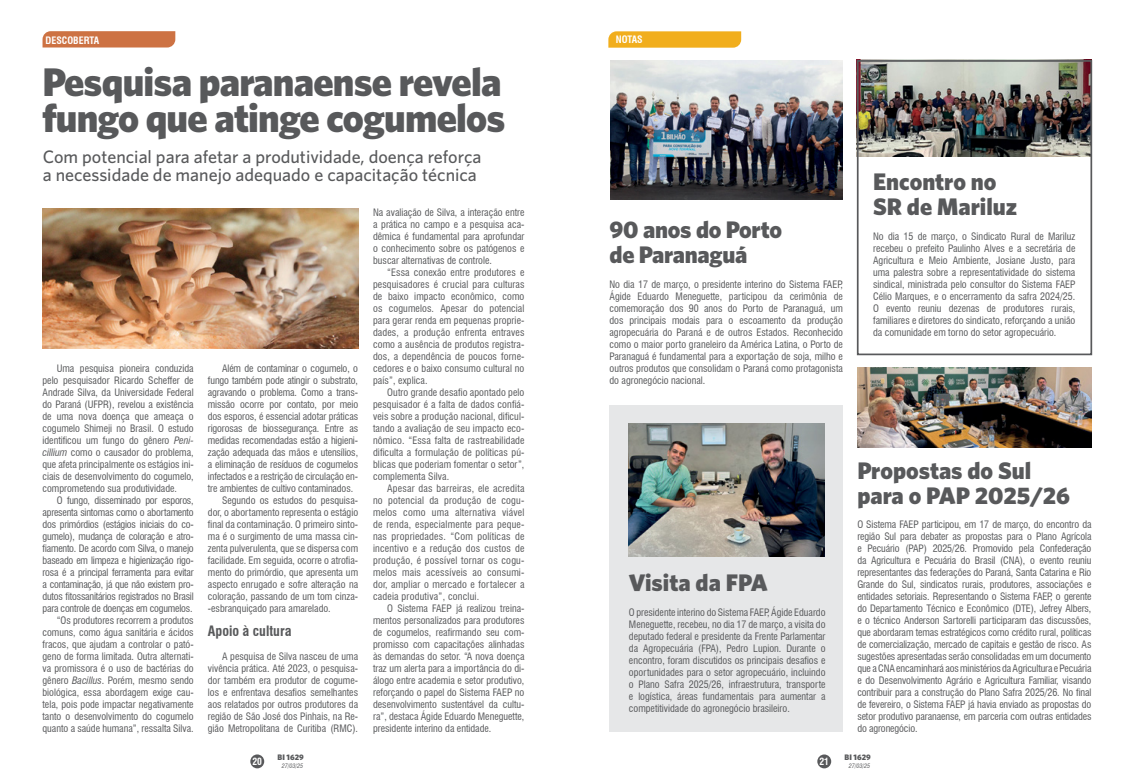
<style>
.page{position:relative;width:1134px;height:780px;background:#fff}
.page>*{position:absolute;margin:0;border:0;box-sizing:border-box;transform-origin:0 0}
.t1{font:900 40px/36px "Whitney HTF";letter-spacing:-.02em;color:#58595b}
.t2{font:900 24px/25px "Whitney HTF";color:#58595b}
.t3{font:500 18px/18px "Whitney HTF";color:#58595b}
.t4{font:700 condensed 14px "Swiss 721 BT";color:#58595b}
.t5{font:condensed 10px/12px "Swiss 721 BT";color:#58595b;text-align:justify}
.t6{font:condensed 10px/12px "Swiss 721 BT";letter-spacing:-.02em;color:#58595b;text-align:right}
.t7{font:700 condensed 10px "Swiss 721 BT";color:#fff}
.t8{font:700 condensed 9.6px "Swiss 721 BT";color:#fff}
.t9{font:900 8px "Whitney HTF";color:#58595b}
.t10{font:italic condensed 6px "Swiss 721 BT";color:#58595b}
.s1{font-style:italic}
</style>
<div class="page">
<div style="left:609px;top:405px;width:234px;height:327px;background:#e6e7e8"></div>
<svg style="left:608px;top:31px;width:133px;height:17px;background:#f1b229"></svg>
<img style="left:610px;top:60px;width:233px;height:139px">
<img style="left:860px;top:63px;width:229px;height:93px">
<img style="left:629px;top:424px;width:196px;height:132px">
<img style="left:857px;top:367px;width:235px;height:80px">
<div style="left:857px;top:60px;width:235px;height:295px;border:2px solid #58595b"></div>
<img style="left:43px;top:208px;width:316px;height:141px">
<svg style="left:43px;top:31px;width:132px;height:16px;background:#ce7547"></svg>
<div style="left:250px;top:754px;width:14px;height:14px;background:#58595b;border-radius:50%"></div>
<div style="left:817px;top:754px;width:14px;height:14px;background:#58595b;border-radius:50%"></div>
<p class="t7" style="left:46px;top:34px;width:55px">DESCOBERTA</p>
<h1 class="t1" style="left:43px;top:63px;width:464px">Pesquisa paranaense revela fungo que atinge cogumelos</h1>
<h3 class="t3" style="left:43px;top:147px;width:440px">Com potencial para afetar a produtividade, doença reforça a necessidade de manejo adequado e capacitação técnica</h3>
<p class="t5" style="left:43px;top:362px;width:153px;text-indent:14px">Uma pesquisa pioneira conduzida pelo pesquisador Ricardo Scheffer de Andrade Silva, da Universidade Federal do Paraná (UFPR), revelou a existência de uma nova doença que ameaça o cogumelo Shimeji no Brasil. O estudo identificou um fungo do gênero <span class="s1">Peni&shy;cillium</span> como o causador do problema, que afeta principalmente os estágios ini&shy;ciais de desenvolvimento do cogumelo, comprometendo sua produtividade.</p>
<p class="t6" style="left:43px;top:494px;width:153px">O fungo, disseminado por esporos, apresenta sintomas como o abortamento dos primórdios (estágios iniciais do co&shy;gumelo), mudança de coloração e atro&shy;fiamento. De acordo com Silva, o manejo baseado em limpeza e higienização rigo&shy;rosa é a principal ferramenta para evitar a contaminação, já que não existem pro&shy;dutos fitossanitários registrados no Brasil para controle de doenças em cogumelos. “Os produtores recorrem a produtos comuns, como água sanitária e ácidos fracos, que ajudam a controlar o pató&shy;geno de forma limitada. Outra alternati&shy;va promissora é o uso de bactérias do gênero <span class="s1">Bacillus</span>. Porém, mesmo sendo biológica, essa abordagem exige cau&shy;tela, pois pode impactar negativamente tanto o desenvolvimento do cogumelo quanto a saúde humana”, ressalta Silva.</p>
<p class="t5" style="left:222px;top:362px;width:138px">Além de contaminar o cogumelo, o</p>
<p class="t5" style="left:208px;top:374px;width:152px">fungo também pode atingir o substrato,</p>
<p class="t5" style="left:208px;top:386px;width:152px">agravando o problema. Como a trans-</p>
<p class="t5" style="left:208px;top:398px;width:152px">missão ocorre por contato, por meio</p>
<p class="t5" style="left:208px;top:410px;width:152px">dos esporos, é essencial adotar práticas</p>
<p class="t5" style="left:208px;top:422px;width:152px">rigorosas de biossegurança. Entre as</p>
<p class="t5" style="left:208px;top:434px;width:152px">medidas recomendadas estão a higieni-</p>
<p class="t5" style="left:208px;top:446px;width:152px">zação adequada das mãos e utensílios,</p>
<p class="t5" style="left:208px;top:458px;width:152px">a eliminação de resíduos de cogumelos</p>
<p class="t5" style="left:208px;top:470px;width:152px">infectados e a restrição de circulação en-</p>
<p class="t5" style="left:208px;top:482px;width:147px">tre ambientes de cultivo contaminados.</p>
<p class="t5" style="left:222px;top:494px;width:138px">Segundo os estudos do pesquisa-</p>
<p class="t5" style="left:208px;top:506px;width:152px">dor, o abortamento representa o estágio</p>
<p class="t5" style="left:208px;top:518px;width:152px">final da contaminação. O primeiro sinto-</p>
<p class="t5" style="left:208px;top:530px;width:152px">ma é o surgimento de uma massa cin-</p>
<p class="t5" style="left:208px;top:542px;width:152px">zenta pulverulenta, que se dispersa com</p>
<p class="t5" style="left:208px;top:554px;width:152px">facilidade. Em seguida, ocorre o atrofia-</p>
<p class="t5" style="left:208px;top:566px;width:152px">mento do primórdio, que apresenta um</p>
<p class="t5" style="left:208px;top:578px;width:152px">aspecto enrugado e sofre alteração na</p>
<p class="t5" style="left:208px;top:590px;width:152px">coloração, passando de um tom cinza-</p>
<p class="t5" style="left:208px;top:602px;width:124px">-esbranquiçado para amarelado.</p>
<h3 class="t4" style="left:208px;top:623px;width:85px">Apoio à cultura</h3>
<p class="t5" style="left:208px;top:650px;width:152px;text-indent:14px">A pesquisa de Silva nasceu de uma vivência prática. Até 2023, o pesquisa&shy;dor também era produtor de cogume&shy;los e enfrentava desafios semelhantes aos relatados por outros produtores da região de São José dos Pinhais, na Re&shy;gião Metropolitana de Curitiba (RMC).</p>
<p class="t5" style="left:373px;top:206px;width:153px">Na avaliação de Silva, a interação entre a prática no campo e a pesquisa aca&shy;dêmica é fundamental para aprofundar o conhecimento sobre os patógenos e buscar alternativas de controle.</p>
<p class="t5" style="left:373px;top:266px;width:153px;text-indent:14px">“Essa conexão entre produtores e pesquisadores é crucial para culturas de baixo impacto econômico, como os cogumelos. Apesar do potencial para gerar renda em pequenas proprie&shy;dades, a produção enfrenta entraves como a ausência de produtos registra&shy;dos, a dependência de poucos forne&shy;cedores e o baixo consumo cultural no país”, explica.</p>
<p class="t5" style="left:373px;top:386px;width:153px;text-indent:14px">Outro grande desafio apontado pelo pesquisador é a falta de dados confiá&shy;veis sobre a produção nacional, dificul&shy;tando a avaliação de seu impacto eco&shy;nômico. “Essa falta de rastreabilidade dificulta a formulação de políticas pú&shy;blicas que poderiam fomentar o setor”, complementa Silva.</p>
<p class="t5" style="left:373px;top:482px;width:153px;text-indent:14px">Apesar das barreiras, ele acredita no potencial da produção de cogu&shy;melos como uma alternativa viável de renda, especialmente para peque&shy;nas propriedades. “Com políticas de incentivo e a redução dos custos de produção, é possível tornar os cogu&shy;melos mais acessíveis ao consumi&shy;dor, ampliar o mercado e fortalecer a cadeia produtiva”, conclui.</p>
<p class="t5" style="left:373px;top:602px;width:153px;text-indent:14px">O Sistema FAEP já realizou treina&shy;mentos personalizados para produtores de cogumelos, reafirmando seu com&shy;promisso com capacitações alinhadas às demandas do setor. “A nova doença traz um alerta para a importância do di&shy;álogo entre academia e setor produtivo, reforçando o papel do Sistema FAEP no desenvolvimento sustentável da cultu&shy;ra”, destaca Ágide Eduardo Meneguette, presidente interino da entidade.</p>
<p class="t7" style="left:616px;top:33px;width:29px">NOTAS</p>
<h2 class="t2" style="left:609px;top:217px;width:174px">90 anos do Porto de Paranaguá</h2>
<p class="t5" style="left:609px;top:278px;width:235px">No dia 17 de março, o presidente interino do Sistema FAEP, Ágide Eduardo Meneguette, participou da cerimônia de comemoração dos 90 anos do Porto de Paranaguá, um dos principais modais para o escoamento da produção agropecuária do Paraná e de outros Estados. Reconhecido como o maior porto graneleiro da América Latina, o Porto de Paranaguá é fundamental para a exportação de soja, milho e outros produtos que consolidam o Paraná como protagonista do agronegócio nacional.</p>
<h2 class="t2" style="left:873px;top:168px;width:146px">Encontro no<br>SR de Mariluz</h2>
<p class="t5" style="left:873px;top:230px;width:204px">No dia 15 de março, o Sindicato Rural de Mariluz recebeu o prefeito Paulinho Alves e a secretária de Agricultura e Meio Ambiente, Josiane Justo, para uma palestra sobre a representatividade do sistema sindical, ministrada pelo consultor do Sistema FAEP Célio Marques, e o encerramento da safra 2024/25.<br>O evento reuniu dezenas de produtores rurais, familiares e diretores do sindicato, reforçando a união da comunidade em torno do setor agropecuário.</p>
<h2 class="t2" style="left:629px;top:569px;width:140px">Visita da FPA</h2>
<p class="t5" style="left:629px;top:606px;width:198px">O presidente interino do Sistema FAEP, Ágide Eduardo Meneguette, recebeu, no dia 17 de março, a visita do deputado federal e presidente da Frente Parlamentar da Agropecuária (FPA), Pedro Lupion. Durante o encontro, foram discutidos os principais desafios e oportunidades para o setor agropecuário, incluindo o Plano Safra 2025/26, infraestrutura, transporte e logística, áreas fundamentais para aumentar a competitividade do agronegócio brasileiro.</p>
<h2 class="t2" style="left:857px;top:457px;width:214px">Propostas do Sul para o PAP 2025/26</h2>
<p class="t5" style="left:857px;top:518px;width:236px">O Sistema FAEP participou, em 17 de março, do encontro da região Sul para debater as propostas para o Plano Agrícola e Pecuário (PAP) 2025/26. Promovido pela Confederação da Agricultura e Pecuária do Brasil (CNA), o evento reuniu representantes das federações do Paraná, Santa Catarina e Rio Grande do Sul, sindicatos rurais, produtores, associações e entidades setoriais. Representando o Sistema FAEP, o gerente do Departamento Técnico e Econômico (DTE), Jefrey Albers, e o técnico Anderson Sartorelli participaram das discussões, que abordaram temas estratégicos como crédito rural, políticas de comercialização, mercado de capitais e gestão de risco. As sugestões apresentadas serão consolidadas em um documento que a CNA encaminhará aos ministérios da Agricultura e Pecuária e do Desenvolvimento Agrário e Agricultura Familiar, visando contribuir para a construção do Plano Safra 2025/26. No final de fevereiro, o Sistema FAEP já havia enviado as propostas do setor produtivo paranaense, em parceria com outras entidades do agronegócio.</p>
<p class="t9" style="left:278px;top:752px;width:28px">BI 1629</p>
<p class="t10" style="left:282px;top:762px;width:23px">27/03/25</p>
<p class="t8" style="left:252px;top:755px;width:11px">20</p>
<p class="t9" style="left:844px;top:752px;width:28px">BI 1629</p>
<p class="t10" style="left:849px;top:762px;width:23px">27/03/25</p>
<p class="t8" style="left:819px;top:755px;width:11px">21</p>
</div>
